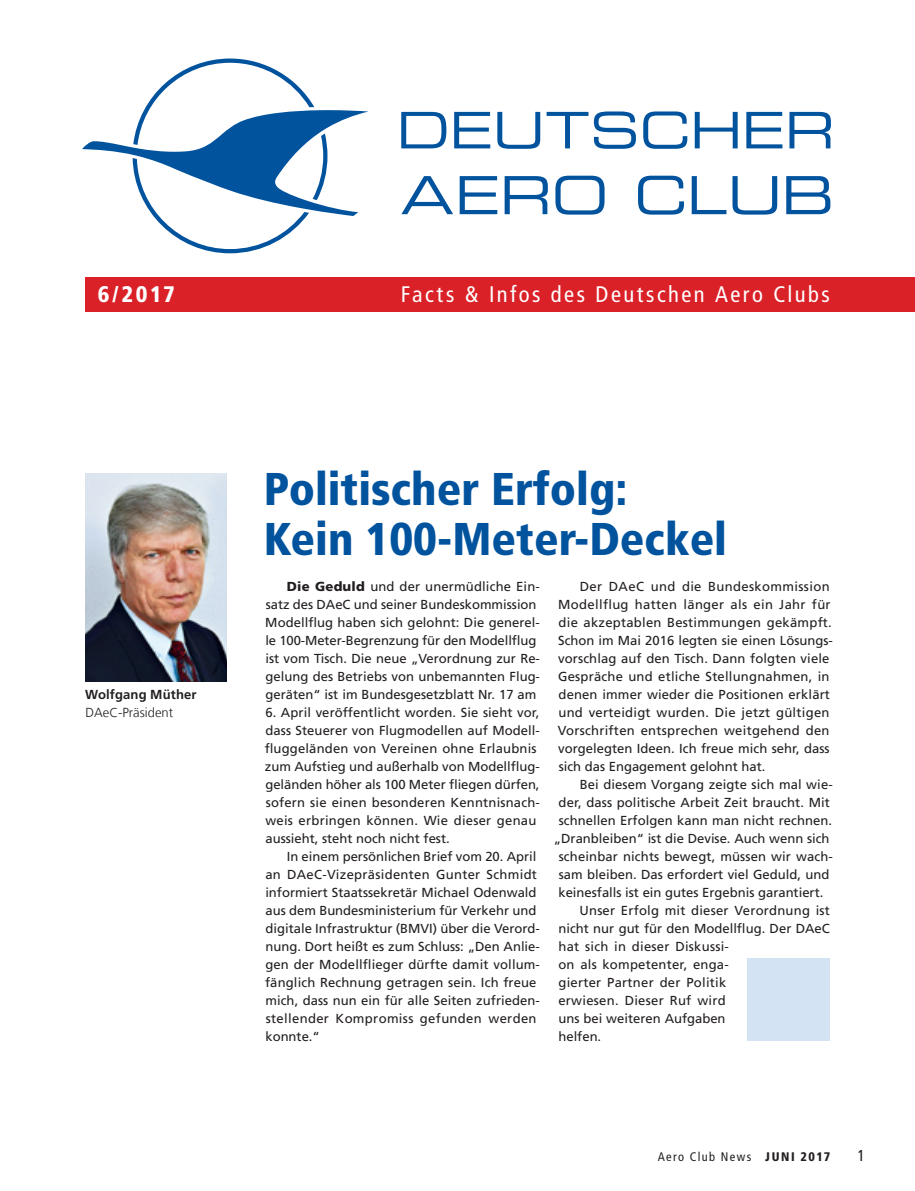
<style>
.page{position:relative;width:915px;height:1191px;background:#fff}
.page>*{position:absolute;margin:0;border:0;box-sizing:border-box;transform-origin:0 0}
.Head_M{font:900 condensed 45.9px/49.2px "Frutiger LT Com";color:#01539e}
.t1{font:condensed 22.5px "Frutiger LT Com";letter-spacing:.11em;color:#fff}
.t2{font:900 condensed 22.5px "Frutiger LT Com";color:#fff}
.t3{font:condensed 15.75px "Frutiger LT Com";color:#231f20}
._2_Copy_ohne{font:13.05px/18px "Frutiger LT Com";letter-spacing:.01em;color:#231f20}
._1_Copy_mit_Anlauf{font:13.05px/18px "Frutiger LT Com";color:#231f20}
.Bildzeilen{font:700 13.05px "Frutiger LT Com";letter-spacing:.01em;color:#231f20}
._1_Copy_mit_Anlauf-2{font:300 13.05px "Frutiger LT Com";color:#231f20}
.t4{font:condensed 12.45px "Frutiger LT Com";letter-spacing:.11em;color:#231f20}
.s1{font-weight:900}
</style>
<div class="page">
<svg style="left:401px;top:112px;width:45px;height:36px"></svg>
<svg style="left:454px;top:112px;width:36px;height:36px"></svg>
<svg style="left:497px;top:112px;width:43px;height:37px"></svg>
<svg style="left:546px;top:111px;width:89px;height:38px"></svg>
<svg style="left:643px;top:111px;width:44px;height:38px"></svg>
<svg style="left:694px;top:112px;width:43px;height:36px"></svg>
<svg style="left:746px;top:112px;width:36px;height:36px"></svg>
<svg style="left:789px;top:112px;width:41px;height:36px"></svg>
<svg style="left:401px;top:176px;width:52px;height:38px"></svg>
<svg style="left:459px;top:176px;width:38px;height:38px"></svg>
<svg style="left:504px;top:176px;width:43px;height:38px"></svg>
<svg style="left:555px;top:176px;width:49px;height:39px"></svg>
<svg style="left:638px;top:176px;width:45px;height:39px"></svg>
<svg style="left:691px;top:176px;width:35px;height:38px"></svg>
<svg style="left:732px;top:176px;width:45px;height:39px"></svg>
<svg style="left:786px;top:176px;width:44px;height:38px"></svg>
<svg style="left:82px;top:59px;width:286px;height:194px"></svg>
<img style="left:85px;top:474px;width:142px;height:207px">
<div style="left:747px;top:958px;width:82px;height:83px;background:#d4e3f4"></div>
<div style="left:85px;top:277px;width:829px;height:34px;background:#da2128"></div>
<p class="t2" style="left:98px;top:281px;width:78px">6/2017</p>
<p class="t1" style="left:400px;top:281px;width:430px">Facts &amp; Infos des Deutschen Aero Clubs</p>
<p class="Bildzeilen" style="left:85px;top:687px;width:113px">Wolfgang Müther</p>
<p class="_1_Copy_mit_Anlauf-2" style="left:85px;top:705px;width:89px">DAeC-Präsident</p>
<p class="Head_M" style="left:263px;top:465px;width:464px">Politischer Erfolg:<br>Kein 100-Meter-Deckel</p>
<p class="_1_Copy_mit_Anlauf" style="left:265px;top:577px;width:276px;text-indent:22px"><span class="s1">Die Geduld</span> und der unermüdliche Ein&shy;satz des DAeC und seiner Bundeskommission Modellflug haben sich gelohnt: Die generel&shy;le 100-Meter-Begrenzung für den Modellflug ist vom Tisch. Die neue „Verordnung zur Re&shy;gelung des Betriebs von unbemannten Flug&shy;geräten“ ist im Bundesgesetzblatt Nr. 17 am</p>
<p class="_1_Copy_mit_Anlauf" style="left:265px;top:703px;width:276px">6. April veröffentlicht worden. Sie sieht vor, dass Steuerer von Flugmodellen auf Modell&shy;fluggeländen von Vereinen ohne Erlaubnis zum Aufstieg und außerhalb von Modellflug&shy;geländen höher als 100 Meter fliegen dürfen, sofern sie einen besonderen Kenntnisnach&shy;weis erbringen können. Wie dieser genau aussieht, steht noch nicht fest.</p>
<p class="_2_Copy_ohne" style="left:265px;top:847px;width:276px;text-indent:22px">In einem persönlichen Brief vom 20. April an DAeC-Vizepräsidenten Gunter Schmidt informiert Staatssekretär Michael Odenwald aus dem Bundesministerium für Verkehr und digitale Infrastruktur (BMVI) über die Verord&shy;nung. Dort heißt es zum Schluss: „Den Anlie&shy;gen der Modellflieger dürfte damit vollum&shy;fänglich Rechnung getragen sein. Ich freue mich, dass nun ein für alle Seiten zufrieden&shy;stellender Kompromiss gefunden werden konnte.“</p>
<p class="_2_Copy_ohne" style="left:557px;top:577px;width:276px;text-indent:22px">Der DAeC und die Bundeskommission Modellflug hatten länger als ein Jahr für die akzeptablen Bestimmungen gekämpft.<br>Schon im Mai 2016 legten sie einen Lösungs&shy;vorschlag auf den Tisch. Dann folgten viele Gespräche und etliche Stellungnahmen, in denen immer wieder die Positionen erklärt und verteidigt wurden. Die jetzt gültigen Vorschriften entsprechen weitgehend den vorgelegten Ideen. Ich freue mich sehr, dass sich das Engagement gelohnt hat.</p>
<p class="_2_Copy_ohne" style="left:579px;top:775px;width:254px">Bei diesem Vorgang zeigte sich mal wie-</p>
<p class="_2_Copy_ohne" style="left:558px;top:793px;width:273px">der, dass politische Arbeit Zeit braucht. Mit</p>
<p class="_2_Copy_ohne" style="left:558px;top:811px;width:275px">schnellen Erfolgen kann man nicht rechnen.</p>
<p class="_2_Copy_ohne" style="left:553px;top:829px;width:277px">„Dranbleiben“ ist die Devise. Auch wenn sich</p>
<p class="_2_Copy_ohne" style="left:558px;top:847px;width:275px">scheinbar nichts bewegt, müssen wir wach-</p>
<p class="_2_Copy_ohne" style="left:558px;top:865px;width:272px">sam bleiben. Das erfordert viel Geduld, und</p>
<p class="_2_Copy_ohne" style="left:558px;top:883px;width:266px">keinesfalls ist ein gutes Ergebnis garantiert.</p>
<p class="_2_Copy_ohne" style="left:558px;top:901px;width:273px;text-indent:21px">Unser Erfolg mit dieser Verordnung ist nicht nur gut für den Modellflug. Der DAeC hat sich in dieser Diskussi-<br>on als kompetenter, enga-<br>gierter Partner der Politik<br>erwiesen. Dieser Ruf wird<br>uns bei weiteren Aufgaben<br>helfen.</p>
<p class="t4" style="left:657px;top:1149px;width:174px">Aero Club News <span class="s1">JUNI 2017</span></p>
<p class="t3" style="left:857px;top:1146px;width:9px">1</p>
</div>
